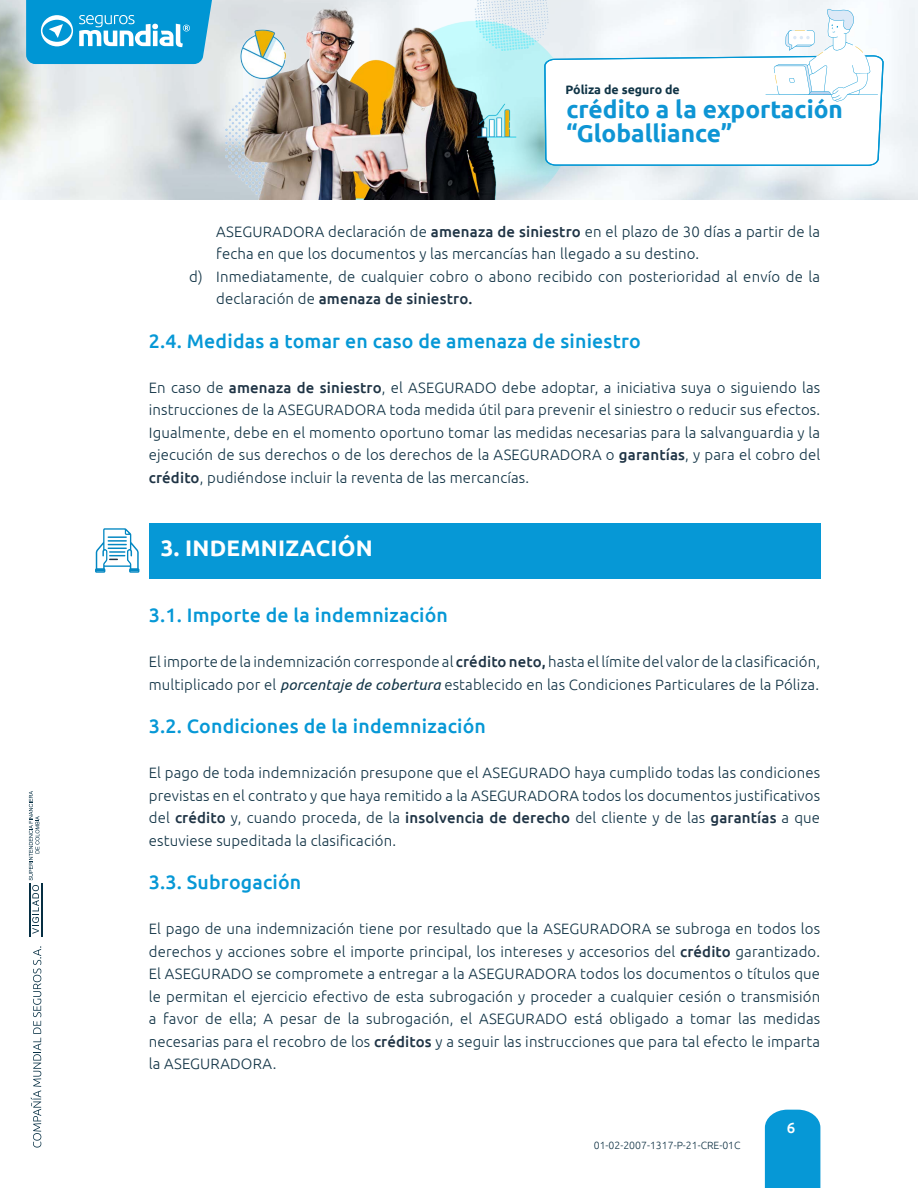
<style>
.page{position:relative;width:918px;height:1188px;background:#fff}
.page>*{position:absolute;margin:0;border:0;box-sizing:border-box;transform-origin:0 0}
.t1{font:700 24.15px/23.2px "Ubuntu";color:#0e95d4}
.t2{font:700 22.5px "Ubuntu";letter-spacing:.01em;color:#fff}
.t3{font:500 19.5px "Ubuntu";letter-spacing:.01em;color:#0698d6}
.t4{font:300 15px/22.5px "Ubuntu";letter-spacing:.01em;color:#123446;text-align:justify}
.t5{font:500 15px "Ubuntu";letter-spacing:.01em;color:#1f3445}
.t6{font:500 15px "Ubuntu";color:#fff}
.t7{font:700 12.3px "Ubuntu";color:#103446}
.t8{font:300 10.5px "Ubuntu";color:#123446}
.s1{font-weight:500;color:#1f3445}
.s2{font-weight:300;color:#123446}
.s3{font-weight:400;font-style:italic}
</style>
<div class="page">
<div style="left:765px;top:1110px;width:55px;height:78px;background:#0698d6"></div>
<img style="left:0;top:0;width:918px;height:199px">
<img style="left:225px;top:0;width:348px;height:199px">
<svg style="left:26px;top:0;width:186px;height:64px;background:#29a6da"></svg>
<svg style="left:544px;top:9px;width:340px;height:157px"></svg>
<svg style="left:29px;top:791px;width:10px;height:143px"></svg>
<hr style="left:29px;top:883px;width:1px;height:53px;background:#062f43">
<hr style="left:42px;top:883px;width:1px;height:53px;background:#062f43">
<svg style="left:30px;top:946px;width:11px;height:202px"></svg>
<div style="left:149px;top:523px;width:671px;height:55px;background:#0698d6"></div>
<svg style="left:95px;top:528px;width:44px;height:45px"></svg>
<p class="t7" style="left:565px;top:82px;width:116px">Póliza de seguro de</p>
<h1 class="t1" style="left:566px;top:98px;width:278px">crédito a la exportación “Globalliance”</h1>
<p class="t4" style="left:216px;top:220px;width:605px">ASEGURADORA declaración de <span class="s1">amenaza de siniestro</span> en el plazo de 30 días a partir de la</p>
<p class="t4" style="left:216px;top:243px;width:485px">fecha en que los documentos y las mercancías han llegado a su destino.</p>
<p class="t4" style="left:189px;top:265px;width:632px">d) Inmediatamente, de cualquier cobro o abono recibido con posterioridad al envío de la</p>
<p class="t5" style="left:216px;top:290px;width:258px"><span class="s2">declaración de</span> amenaza de siniestro.</p>
<h3 class="t3" style="left:149px;top:329px;width:493px">2.4. Medidas a tomar en caso de amenaza de siniestro</h3>
<p class="t4" style="left:149px;top:376px;width:673px">En caso de <span class="s1">amenaza de siniestro</span>, el ASEGURADO debe adoptar, a iniciativa suya o siguiendo las instrucciones de la ASEGURADORA toda medida útil para prevenir el siniestro o reducir sus efectos.<br>Igualmente, debe en el momento oportuno tomar las medidas necesarias para la salvanguardia y la ejecución de sus derechos o de los derechos de la ASEGURADORA o <span class="s1">garantías</span>, y para el cobro del <span class="s1">crédito</span>, pudiéndose incluir la reventa de las mercancías.</p>
<h2 class="t2" style="left:161px;top:535px;width:214px">3. INDEMNIZACIÓN</h2>
<h3 class="t3" style="left:149px;top:603px;width:301px">3.1. Importe de la indemnización</h3>
<p class="t4" style="left:149px;top:651px;width:673px">El importe de la indemnización corresponde al <span class="s1">crédito neto,</span> hasta el límite del valor de la clasificación, multiplicado por el <span class="s3">porcentaje de cobertura</span> establecido en las Condiciones Particulares de la Póliza.</p>
<h3 class="t3" style="left:149px;top:714px;width:339px">3.2. Condiciones de la indemnización</h3>
<p class="t4" style="left:149px;top:762px;width:673px">El pago de toda indemnización presupone que el ASEGURADO haya cumplido todas las condiciones previstas en el contrato y que haya remitido a la ASEGURADORA todos los documentos justificativos del <span class="s1">crédito</span> y, cuando proceda, de la <span class="s1">insolvencia de derecho</span> del cliente y de las <span class="s1">garantías</span> a que estuviese supeditada la clasificación.</p>
<h3 class="t3" style="left:149px;top:870px;width:154px">3.3. Subrogación</h3>
<p class="t4" style="left:149px;top:918px;width:673px">El pago de una indemnización tiene por resultado que la ASEGURADORA se subroga en todos los derechos y acciones sobre el importe principal, los intereses y accesorios del <span class="s1">crédito</span> garantizado.<br>El ASEGURADO se compromete a entregar a la ASEGURADORA todos los documentos o títulos que le permitan el ejercicio efectivo de esta subrogación y proceder a cualquier cesión o transmisión a favor de ella; A pesar de la subrogación, el ASEGURADO está obligado a tomar las medidas necesarias para el recobro de los <span class="s1">créditos</span> y a seguir las instrucciones que para tal efecto le imparta la ASEGURADORA.</p>
<p class="t8" style="left:594px;top:1139px;width:148px">01-02-2007-1317-P-21-CRE-01C</p>
<p class="t6" style="left:787px;top:1118px;width:10px">6</p>
</div>
